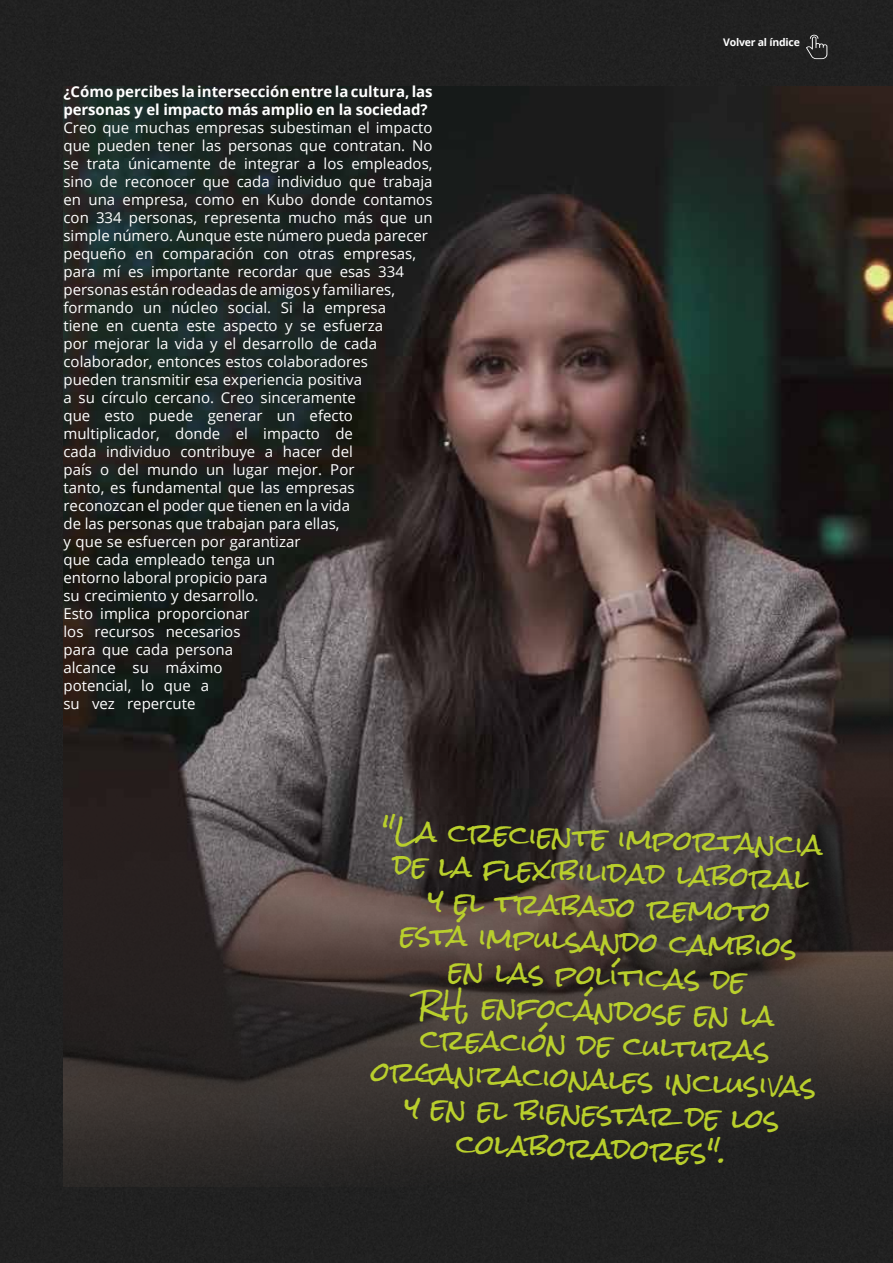
<style>
.page{position:relative;width:893px;height:1263px;background:#212121}
.page>*{position:absolute;margin:0;border:0;box-sizing:border-box;transform-origin:0 0}
.t1{font:27px/34.5px "Rock Salt";color:#b9cf2c;text-align:center}
.t2{font:15px/18px "Open Sans";color:#fff}
.t3{font:700 15px/18px "Open Sans";color:#fff}
.t4{font:700 10.5px "Open Sans";letter-spacing:-.02em;color:#fff}
</style>
<div class="page">
<img style="left:64px;top:86px;width:829px;height:1100px">
<svg style="left:806px;top:35px;width:21px;height:24px"></svg>
<p class="t3" style="left:63px;top:82px;width:370px">¿Cómo percibes la intersección entre la cultura, las personas y el impacto más amplio en la sociedad?</p>
<p class="t2" style="left:63px;top:118px;width:371px">Creo que muchas empresas subestiman el impacto que pueden tener las personas que contratan. No se trata únicamente de integrar a los empleados, sino de reconocer que cada individuo que trabaja en una empresa, como en Kubo donde contamos con 334 personas, representa mucho más que un simple número. Aunque este número pueda parecer pequeño en comparación con otras empresas, para mí es importante recordar que esas 334 personas están rodeadas de amigos y familiares, formando un núcleo social. Si la empresa<br>tiene en cuenta este aspecto y se esfuerza<br>por mejorar la vida y el desarrollo de cada colaborador, entonces estos colaboradores<br>pueden transmitir esa experiencia positiva<br>a su círculo cercano. Creo sinceramente<br>que esto puede generar un efecto multiplicador, donde el impacto de<br>cada individuo contribuye a hacer del<br>país o del mundo un lugar mejor. Por<br>tanto, es fundamental que las empresas reconozcan el poder que tienen en la vida<br>de las personas que trabajan para ellas,<br>y que se esfuercen por garantizar<br>que cada empleado tenga un<br>entorno laboral propicio para<br>su crecimiento y desarrollo.<br>Esto implica proporcionar<br>los recursos necesarios<br>para que cada persona<br>alcance su máximo<br>potencial, lo que a<br>su vez repercute</p>
<p class="t4" style="left:723px;top:35px;width:78px">Volver al índice</p>
<h1 class="t1" style="left:380px;top:814px;width:447px;rotate:2deg">"La creciente importancia de la fl exibilidad laboral<br>y el trabajo remoto<br>está impulsando cambios<br>en las políticas de<br>RH, enfocándose en la creación de culturas organizacionales inclusivas y en el bienestar de los colaboradores".</h1>
</div>
